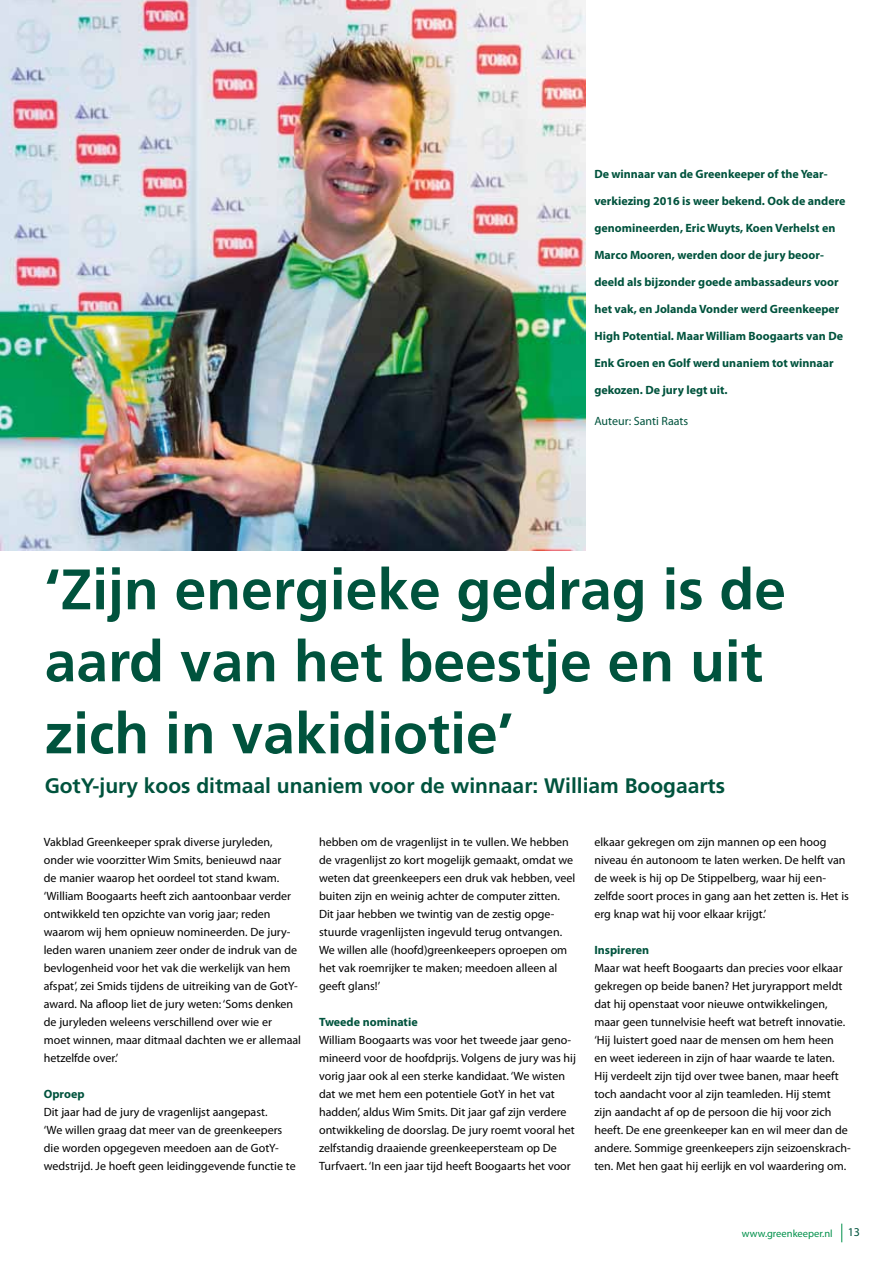
<style>
.page{position:relative;width:893px;height:1263px;background:#fff}
.page>*{position:absolute;margin:0;border:0;box-sizing:border-box;transform-origin:0 0}
.t1{font:700 57px/72px "Frutiger";color:#00533d}
.t2{font:700 21px "Frutiger";color:#00533d}
.t3{font:12px/18px "Myriad Pro";color:#000}
.t4{font:700 12px "Myriad Pro";color:#00533d}
.t5{font:12px "Myriad Pro";color:#00533d}
.t6{font:10.5px "Myriad Pro";color:#00904a}
</style>
<div class="page">
<svg style="left:841px;top:1223px;width:1px;height:19px"></svg>
<img style="left:1px;top:0;width:584px;height:551px">
<p class="t4" style="left:594px;top:166px;width:235px">De winnaar van de Greenkeeper of the Year-</p>
<p class="t4" style="left:594px;top:193px;width:253px">verkiezing 2016 is weer bekend. Ook de andere</p>
<p class="t4" style="left:594px;top:220px;width:242px">genomineerden, Eric Wuyts, Koen Verhelst en</p>
<p class="t4" style="left:594px;top:247px;width:231px">Marco Mooren, werden door de jury beoor-</p>
<p class="t4" style="left:594px;top:274px;width:246px">deeld als bijzonder goede ambassadeurs voor</p>
<p class="t4" style="left:594px;top:301px;width:247px">het vak, en Jolanda Vonder werd Greenkeeper</p>
<p class="t4" style="left:594px;top:328px;width:250px">High Potential. Maar William Boogaarts van De</p>
<p class="t4" style="left:594px;top:355px;width:241px">Enk Groen en Golf werd unaniem tot winnaar</p>
<p class="t4" style="left:594px;top:382px;width:135px">gekozen. De jury legt uit.</p>
<p class="t5" style="left:594px;top:414px;width:95px">Auteur: Santi Raats</p>
<h1 class="t1" style="left:45px;top:553px;width:743px">‘Zijn energieke gedrag is de aard van het beestje en uit zich in vakidiotie’</h1>
<h2 class="t2" style="left:45px;top:774px;width:682px">GotY-jury koos ditmaal unaniem voor de winnaar: William Boogaarts</h2>
<p class="t3" style="left:44px;top:833px;width:259px">Vakblad Greenkeeper sprak diverse juryleden, onder wie voorzitter Wim Smits, benieuwd naar<br>de manier waarop het oordeel tot stand kwam. ‘William Boogaarts heeft zich aantoonbaar verder ontwikkeld ten opzichte van vorig jaar; reden waarom wij hem opnieuw nomineerden. De jury&shy;leden waren unaniem zeer onder de indruk van de bevlogenheid voor het vak die werkelijk van hem afspat’, zei Smids tijdens de uitreiking van de GotY&shy;award. Na afloop liet de jury weten: ‘Soms denken de juryleden weleens verschillend over wie er moet winnen, maar ditmaal dachten we er allemaal hetzelfde over.’</p>
<p class="t4" style="left:44px;top:1086px;width:42px">Oproep</p>
<p class="t3" style="left:44px;top:1103px;width:253px">Dit jaar had de jury de vragenlijst aangepast.<br>‘We willen graag dat meer van de greenkeepers die worden opgegeven meedoen aan de GotY&shy;wedstrijd. Je hoeft geen leidinggevende functie te</p>
<p class="t3" style="left:319px;top:833px;width:258px">hebben om de vragenlijst in te vullen. We hebben de vragenlijst zo kort mogelijk gemaakt, omdat we weten dat greenkeepers een druk vak hebben, veel buiten zijn en weinig achter de computer zitten.<br>Dit jaar hebben we twintig van de zestig opge&shy;stuurde vragenlijsten ingevuld terug ontvangen.<br>We willen alle (hoofd)greenkeepers oproepen om het vak roemrijker te maken; meedoen alleen al geeft glans!’</p>
<p class="t4" style="left:319px;top:1014px;width:100px">Tweede nominatie</p>
<p class="t3" style="left:319px;top:1031px;width:258px">William Boogaarts was voor het tweede jaar geno&shy;mineerd voor de hoofdprijs. Volgens de jury was hij vorig jaar ook al een sterke kandidaat. ‘We wisten dat we met hem een potentiele GotY in het vat hadden’, aldus Wim Smits. Dit jaar gaf zijn verdere ontwikkeling de doorslag. De jury roemt vooral het zelfstandig draaiende greenkeepersteam op De Turfvaert. ‘In een jaar tijd heeft Boogaarts het voor</p>
<p class="t3" style="left:594px;top:833px;width:256px">elkaar gekregen om zijn mannen op een hoog niveau én autonoom te laten werken. De helft van de week is hij op De Stippelberg, waar hij een&shy;zelfde soort proces in gang aan het zetten is. Het is erg knap wat hij voor elkaar krijgt.’</p>
<p class="t4" style="left:594px;top:942px;width:56px">Inspireren</p>
<p class="t3" style="left:594px;top:959px;width:258px">Maar wat heeft Boogaarts dan precies voor elkaar gekregen op beide banen? Het juryrapport meldt dat hij openstaat voor nieuwe ontwikkelingen, maar geen tunnelvisie heeft wat betreft innovatie. ‘Hij luistert goed naar de mensen om hem heen<br>en weet iedereen in zijn of haar waarde te laten.<br>Hij verdeelt zijn tijd over twee banen, maar heeft toch aandacht voor al zijn teamleden. Hij stemt zijn aandacht af op de persoon die hij voor zich heeft. De ene greenkeeper kan en wil meer dan de andere. Sommige greenkeepers zijn seizoenskrach&shy;ten. Met hen gaat hij eerlijk en vol waardering om.</p>
<p class="t6" style="left:742px;top:1227px;width:92px">www.greenkeeper.nl</p>
<p class="t5" style="left:848px;top:1224px;width:14px">13</p>
</div>
